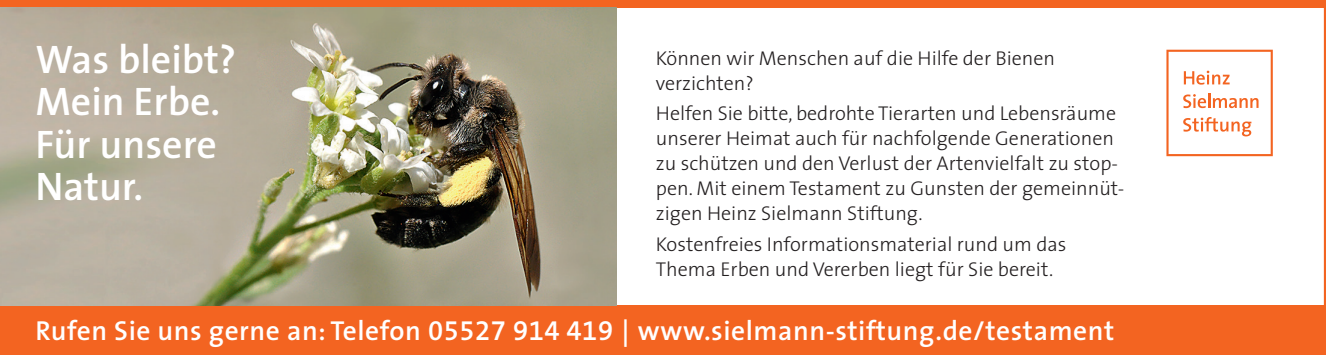
<style>
.page{position:relative;width:1326px;height:355px;background:#fff}
.page>*{position:absolute;margin:0;border:0;box-sizing:border-box;transform-origin:0 0}
.t1{font:600 40px/42.5px "The Sans";color:#fff}
.t2{font:600 27.5px "The Sans";letter-spacing:.02em;color:#fff}
.t3{font:300 20px/25px "The Sans";color:#231f20}
.s1{font-family:"The Sans Semi Bold Expert";font-weight:400}
</style>
<div class="page">
<div style="left:0;top:305px;width:1325px;height:49px;background:#f36421"></div>
<div style="left:0;top:0;width:1325px;height:7px;background:#f36421"></div>
<svg style="left:1166px;top:50px;width:106px;height:106px"></svg>
<img style="left:0;top:7px;width:617px;height:298px">
<h1 class="t1" style="left:35px;top:38px;width:202px">Was bleibt?<br>Mein Erbe.<br>Für unsere<br>Natur.</h1>
<p class="t3" style="left:656px;top:46px;width:400px">Können wir Menschen auf die Hilfe der Bienen verzichten?</p>
<p class="t3" style="left:656px;top:101px;width:470px">Helfen Sie bitte, bedrohte Tierarten und Lebensräume unserer Heimat auch für nachfolgende Generationen zu schützen und den Verlust der Artenvielfalt zu stop&shy;pen. Mit einem Testament zu Gunsten der gemeinnüt&shy;zigen Heinz Sielmann Stiftung.</p>
<p class="t3" style="left:656px;top:231px;width:412px">Kostenfreies Informationsmaterial rund um das<br>Thema Erben und Vererben liegt für Sie bereit.</p>
<h2 class="t2" style="left:35px;top:312px;width:1080px">Rufen Sie uns gerne an: Telefon <span class="s1">05527 914 419</span> | www.sielmann-stiftung.de/testament</h2>
</div>
